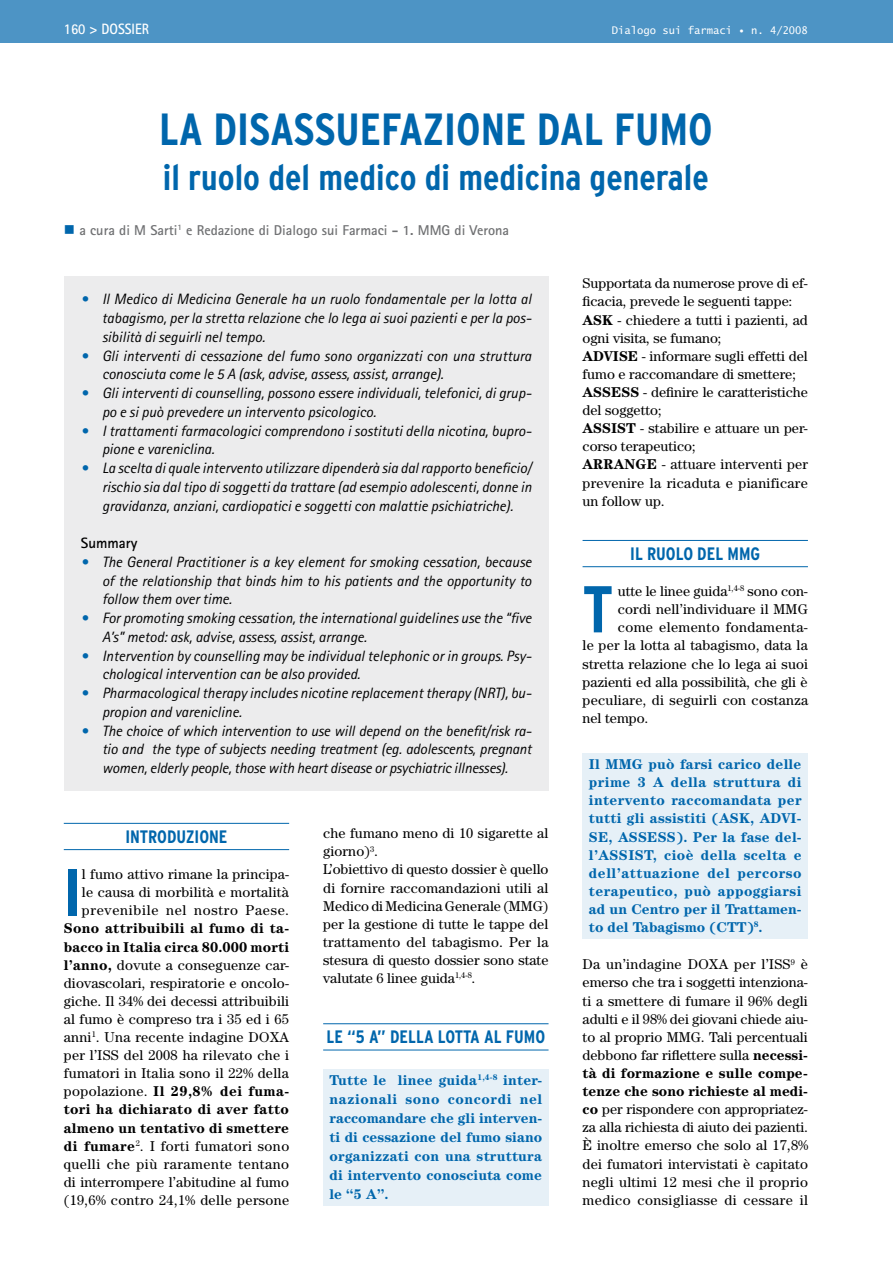
<style>
.page{position:relative;width:893px;height:1263px;background:#fff}
.page>*{position:absolute;margin:0;border:0;box-sizing:border-box;transform-origin:0 0}
.t1{font:700 condensed 66px "Interstate";color:#0066ac}
.t2{font:700 condensed 45px "Interstate";color:#0066ac}
.t3{font:700 condensed 36px "Interstate";color:#0066ac}
.t4{font:700 condensed 18px "Interstate";color:#0066ac}
.t5{font:italic 15px/18.8px "Rotis Sans Serif";color:#000}
.t6{font:700 15px "Rotis Sans Serif";color:#fff;scale:.9 1}
.t7{font:700 15px "Rotis Sans Serif";color:#000}
.t8{font:14.25px/18.1px "Century Std";letter-spacing:.01em;color:#000;text-align:justify}
.t9{font:700 14.25px/18.1px "Century Std";letter-spacing:.005em;color:#0066ac;text-align:justify}
.t10{font:700 14.25px "Rotis Sans Serif";color:#707173}
.t11{font:10.5px "Lucida Sans Typewriter Std";color:#fff}
.s1{color:#0066ac}
.s2{font-weight:700}
</style>
<div class="page">
<div style="left:0;top:0;width:893px;height:43px;background:#4d94c5"></div>
<hr style="left:64px;top:823px;width:225px;height:1px;background:#0066ac">
<hr style="left:64px;top:849px;width:225px;height:1px;background:#0066ac">
<hr style="left:323px;top:1023px;width:226px;height:1px;background:#0066ac">
<hr style="left:323px;top:1050px;width:226px;height:1px;background:#0066ac">
<div style="left:323px;top:1069px;width:226px;height:136px;background:#e6f0f7"></div>
<hr style="left:583px;top:540px;width:225px;height:1px;background:#0066ac">
<hr style="left:583px;top:566px;width:225px;height:1px;background:#0066ac">
<div style="left:583px;top:753px;width:225px;height:185px;background:#e6f0f7"></div>
<div style="left:64px;top:276px;width:485px;height:515px;background:#ececed"></div>
<p class="t6" style="left:64px;top:19px;width:96px">160 &gt; dossier</p>
<p class="t11" style="left:612px;top:24px;width:197px">Dialogo sui farmaci • n. 4/2008</p>
<h2 class="t2" style="left:159px;top:104px;width:555px">LA DISASSUEFAZIONE DAL FUMO</h2>
<h3 class="t3" style="left:163px;top:157px;width:548px">il ruolo del medico di medicina generale</h3>
<p class="t10" style="left:64px;top:221px;width:447px"><span class="s1">■</span> a cura di M Sarti<sup>1</sup> e Redazione di Dialogo sui Farmaci - 1. MMG di Verona</p>
<p class="t5" style="left:102px;top:290px;width:431px;text-align:justify;text-indent:-21px"><span class="s1">•</span> Il Medico di Medicina Generale ha un ruolo fondamentale per la lotta al tabagismo, per la stretta relazione che lo lega ai suoi pazienti e per la pos&shy;sibilità di seguirli nel tempo.</p>
<p class="t5" style="left:102px;top:346px;width:431px;text-indent:-21px"><span class="s1">•</span> Gli interventi di cessazione del fumo sono organizzati con una struttura conosciuta come le 5 A (ask, advise, assess, assist, arrange).</p>
<p class="t5" style="left:102px;top:384px;width:431px;text-indent:-21px"><span class="s1">•</span> Gli interventi di counselling, possono essere individuali, telefonici, di grup&shy;po e si può prevedere un intervento psicologico.</p>
<p class="t5" style="left:102px;top:421px;width:431px;text-indent:-21px"><span class="s1">•</span> I trattamenti farmacologici comprendono i sostituti della nicotina, bupro&shy;pione e vareniclina.</p>
<p class="t5" style="left:102px;top:459px;width:431px;text-align:justify;text-indent:-21px"><span class="s1">•</span> La scelta di quale intervento utilizzare dipenderà sia dal rapporto beneficio/ rischio sia dal tipo di soggetti da trattare (ad esempio adolescenti, donne in gravidanza, anziani, cardiopatici e soggetti con malattie psichiatriche).</p>
<p class="t7" style="left:81px;top:533px;width:58px">Summary</p>
<p class="t5" style="left:102px;top:553px;width:431px;text-align:justify;text-indent:-21px"><span class="s1">•</span> The General Practitioner is a key element for smoking cessation, because of the relationship that binds him to his patients and the opportunity to follow them over time.</p>
<p class="t5" style="left:102px;top:609px;width:431px;text-indent:-21px"><span class="s1">•</span> For promoting smoking cessation, the international guidelines use the “five<br>A’s” metod: ask, advise, assess, assist, arrange.</p>
<p class="t5" style="left:102px;top:646px;width:431px;text-indent:-21px"><span class="s1">•</span> Intervention by counselling may be individual telephonic or in groups. Psy&shy;chological intervention can be also provided.</p>
<p class="t5" style="left:102px;top:684px;width:431px;text-indent:-21px"><span class="s1">•</span> Pharmacological therapy includes nicotine replacement therapy (NRT), bu&shy;propion and varenicline.</p>
<p class="t5" style="left:102px;top:721px;width:431px;text-align:justify;text-indent:-21px"><span class="s1">•</span> The choice of which intervention to use will depend on the benefit/risk ra&shy;tio and the type of subjects needing treatment (eg. adolescents, pregnant women, elderly people, those with heart disease or psychiatric illnesses).</p>
<p class="t4" style="left:125px;top:826px;width:104px">INTRODUZIONE</p>
<h1 class="t1" style="left:64px;top:855px;width:19px">I</h1>
<p class="t8" style="left:82px;top:865px;width:209px">l fumo attivo rimane la principa&shy;le causa di morbilità e mortalità prevenibile nel nostro Paese.</p>
<p class="t8" style="left:64px;top:919px;width:227px"><span class="s2">Sono attribuibili al fumo di ta&shy;bacco in Italia circa 80.000 morti l’anno,</span> dovute a conseguenze car&shy;diovascolari, respiratorie e oncolo&shy;giche. Il 34% dei decessi attribuibili al fumo è compreso tra i 35 ed i 65 anni<sup>1</sup>. Una recente indagine DOXA per l’ISS del 2008 ha rilevato che i fumatori in Italia sono il 22% della popolazione. <span class="s2">Il 29,8% dei fuma&shy;tori ha dichiarato di aver fatto almeno un tentativo di smettere di fumare</span><sup>2</sup>. I forti fumatori sono quelli che più raramente tentano di interrompere l’abitudine al fumo (19,6% contro 24,1% delle persone</p>
<p class="t8" style="left:323px;top:824px;width:227px;text-align:left">che fumano meno di 10 sigarette al giorno)<sup>3</sup>.<br>L’obiettivo di questo dossier è quello di fornire raccomandazioni utili al<br>Medico di Medicina Generale (MMG) per la gestione di tutte le tappe del trattamento del tabagismo. Per la stesura di questo dossier sono state valutate 6 linee guida<sup>1,4-8</sup>.</p>
<p class="t4" style="left:326px;top:1027px;width:220px">LE “5 A” DELLA LOTTA AL FUMO</p>
<p class="t9" style="left:330px;top:1070px;width:214px;line-height:19px">Tutte le linee guida<sup>1,4-8</sup> inter&shy;nazionali sono concordi nel raccomandare che gli interven&shy;ti di cessazione del fumo siano organizzati con una struttura di intervento conosciuta come le “5 A”.</p>
<p class="t8" style="left:583px;top:274px;width:227px;text-align:left">Supportata da numerose prove di ef&shy;ficacia, prevede le seguenti tappe:<br><span class="s2">ASK</span> - chiedere a tutti i pazienti, ad ogni visita, se fumano;<br><span class="s2">ADVISE</span> - informare sugli effetti del fumo e raccomandare di smettere;<br><span class="s2">ASSESS</span> - definire le caratteristiche del soggetto;<br><span class="s2">ASSIST</span> - stabilire e attuare un per&shy;corso terapeutico;<br><span class="s2">ARRANGE</span> - attuare interventi per prevenire la ricaduta e pianificare un follow up.</p>
<p class="t4" style="left:630px;top:544px;width:131px">IL RUOLO DEL MMG</p>
<h1 class="t1" style="left:583px;top:572px;width:32px">T</h1>
<p class="t8" style="left:618px;top:582px;width:192px">utte le linee guida<sup>1,4-8</sup> sono con-</p>
<p class="t8" style="left:618px;top:600px;width:192px">cordi nell’individuare il MMG</p>
<p class="t8" style="left:618px;top:618px;width:192px">come elemento fondamenta-</p>
<p class="t8" style="left:583px;top:636px;width:227px">le per la lotta al tabagismo, data la</p>
<p class="t8" style="left:583px;top:654px;width:227px">stretta relazione che lo lega ai suoi</p>
<p class="t8" style="left:583px;top:672px;width:227px">pazienti ed alla possibilità, che gli è</p>
<p class="t8" style="left:583px;top:691px;width:227px">peculiare, di seguirli con costanza</p>
<p class="t8" style="left:583px;top:709px;width:67px">nel tempo.</p>
<p class="t9" style="left:589px;top:755px;width:214px">Il MMG può farsi carico delle prime 3 A della struttura di intervento raccomandata per tutti gli assistiti (ASK, ADVI-SE, ASSESS). Per la fase del&shy;l’ASSIST, cioè della scelta e dell’attuazione del percorso terapeutico, può appoggiarsi ad un Centro per il Trattamen&shy;to del Tabagismo (CTT)<sup>8</sup>.</p>
<p class="t8" style="left:583px;top:955px;width:227px">Da un’indagine DOXA per l’ISS<sup>9</sup> è emerso che tra i soggetti intenziona&shy;ti a smettere di fumare il 96% degli adulti e il 98% dei giovani chiede aiu&shy;to al proprio MMG. Tali percentuali debbono far riflettere sulla <span class="s2">necessi&shy;tà di formazione e sulle compe&shy;tenze che sono richieste al medi&shy;co</span> per rispondere con appropriatez&shy;za alla richiesta di aiuto dei pazienti.<br>È inoltre emerso che solo al 17,8% dei fumatori intervistati è capitato negli ultimi 12 mesi che il proprio medico consigliasse di cessare il</p>
</div>
